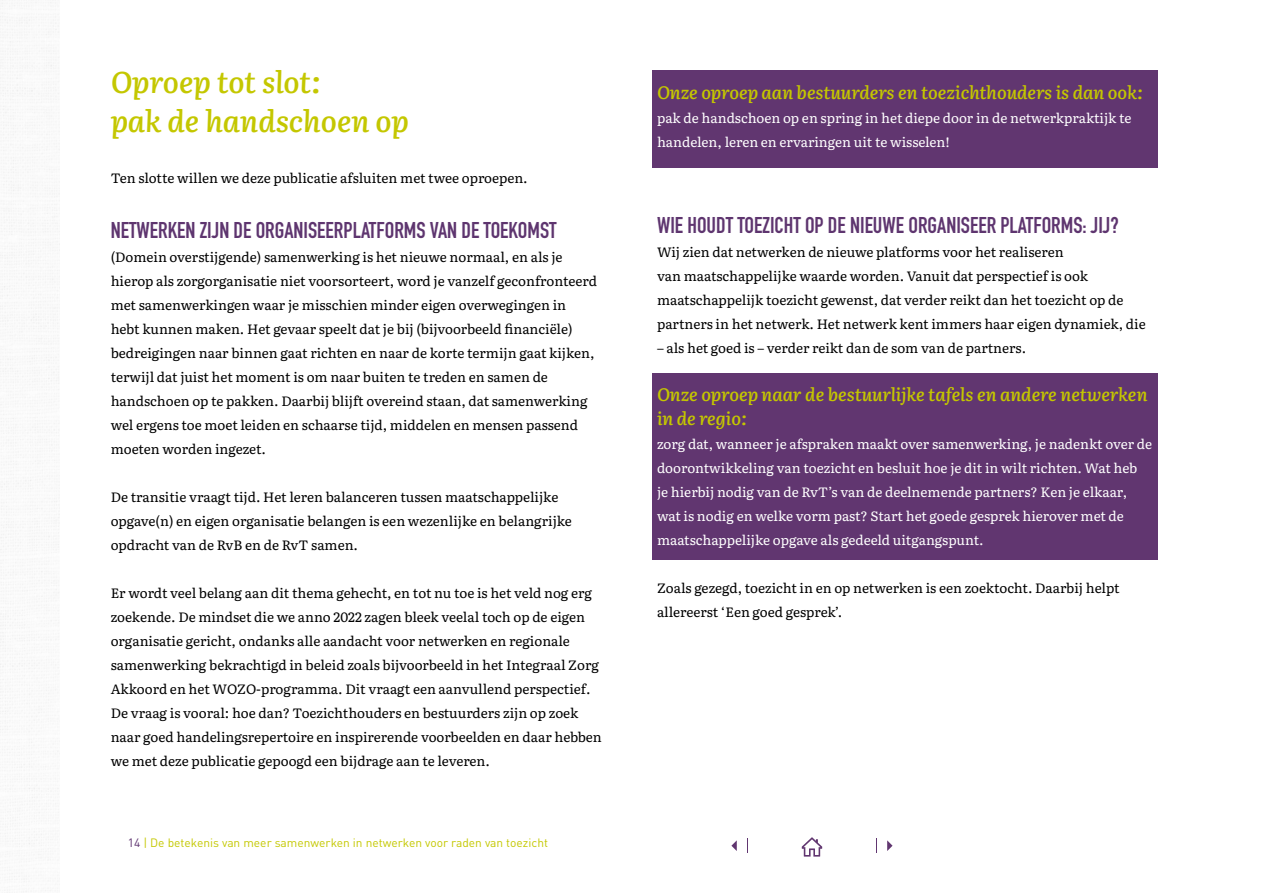
<style>
.page{position:relative;width:1263px;height:893px;background:#fff}
.page>*{position:absolute;margin:0;border:0;box-sizing:border-box;transform-origin:0 0}
.t1{font:italic 600 30px/39px "Literata";letter-spacing:-.01em;color:#c4c700}
.t2{font:700 22.5px "DIN Condensed";color:#5e356f}
.t3{font:italic 600 18px/24px "Literata";color:#c4c700}
.t4{font:13.5px/24px "Literata";color:#000}
.t5{font:13.5px/24px "Literata";color:#fff}
.t6{font:12px "DIN Pro";color:#c4c800}
.s1{color:#5e3370}
</style>
<div class="page">
<svg style="left:747px;top:838px;width:1px;height:15px"></svg>
<svg style="left:731px;top:840px;width:6px;height:11px"></svg>
<svg style="left:876px;top:838px;width:1px;height:15px"></svg>
<svg style="left:887px;top:840px;width:5px;height:11px"></svg>
<svg style="left:802px;top:837px;width:20px;height:20px"></svg>
<div style="left:652px;top:374px;width:505px;height:186px;background:#613670"></div>
<div style="left:652px;top:70px;width:505px;height:97px;background:#613670"></div>
<h1 class="t1" style="left:111px;top:61px;width:300px">Oproep tot slot:<br>pak de handschoen op</h1>
<p class="t4" style="left:111px;top:165px;width:419px">Ten slotte willen we deze publicatie afsluiten met twee oproepen.</p>
<h2 class="t2" style="left:111px;top:215px;width:447px">NETWERKEN ZIJN DE ORGANISEERPLATFORMS VAN DE TOEKOMST</h2>
<p class="t4" style="left:111px;top:244px;width:488px">(Domein overstijgende) samenwerking is het nieuwe normaal, en als je hierop als zorgorganisatie niet voorsorteert, word je vanzelf geconfronteerd met samenwerkingen waar je misschien minder eigen overwegingen in hebt kunnen maken. Het gevaar speelt dat je bij (bijvoorbeeld financiële) bedreigingen naar binnen gaat richten en naar de korte termijn gaat kijken, terwijl dat juist het moment is om naar buiten te treden en samen de handschoen op te pakken. Daarbij blijft overeind staan, dat samenwerking wel ergens toe moet leiden en schaarse tijd, middelen en mensen passend moeten worden ingezet.</p>
<p class="t4" style="left:111px;top:484px;width:463px">De transitie vraagt tijd. Het leren balanceren tussen maatschappelijke opgave(n) en eigen organisatie belangen is een wezenlijke en belangrijke opdracht van de RvB en de RvT samen.</p>
<p class="t4" style="left:111px;top:580px;width:493px">Er wordt veel belang aan dit thema gehecht, en tot nu toe is het veld nog erg zoekende. De mindset die we anno 2022 zagen bleek veelal toch op de eigen organisatie gericht, ondanks alle aandacht voor netwerken en regionale samenwerking bekrachtigd in beleid zoals bijvoorbeeld in het Integraal Zorg Akkoord en het WOZO-programma. Dit vraagt een aanvullend perspectief.<br>De vraag is vooral: hoe dan? Toezichthouders en bestuurders zijn op zoek naar goed handelingsrepertoire en inspirerende voorbeelden en daar hebben we met deze publicatie gepoogd een bijdrage aan te leveren.</p>
<p class="t6" style="left:128px;top:834px;width:422px"><span class="s1">14</span> | De betekenis van meer samenwerken in netwerken voor raden van toezicht</p>
<h3 class="t3" style="left:657px;top:79px;width:487px">Onze oproep aan bestuurders en toezichthouders is dan ook:</h3>
<p class="t5" style="left:657px;top:105px;width:476px">pak de handschoen op en spring in het diepe door in de netwerkpraktijk te handelen, leren en ervaringen uit te wisselen!</p>
<h2 class="t2" style="left:657px;top:210px;width:463px">WIE HOUDT TOEZICHT OP DE NIEUWE ORGANISEER PLATFORMS: JIJ?</h2>
<p class="t4" style="left:657px;top:239px;width:490px">Wij zien dat netwerken de nieuwe platforms voor het realiseren<br>van maatschappelijke waarde worden. Vanuit dat perspectief is ook maatschappelijk toezicht gewenst, dat verder reikt dan het toezicht op de partners in het netwerk. Het netwerk kent immers haar eigen dynamiek, die</p>
<p class="t4" style="left:657px;top:335px;width:371px">– als het goed is – verder reikt dan de som van de partners.</p>
<h3 class="t3" style="left:657px;top:381px;width:492px">Onze oproep naar de bestuurlijke tafels en andere netwerken in de regio:</h3>
<p class="t5" style="left:657px;top:431px;width:497px">zorg dat, wanneer je afspraken maakt over samenwerking, je nadenkt over de doorontwikkeling van toezicht en besluit hoe je dit in wilt richten. Wat heb<br>je hierbij nodig van de RvT’s van de deelnemende partners? Ken je elkaar, wat is nodig en welke vorm past? Start het goede gesprek hierover met de maatschappelijke opgave als gedeeld uitgangspunt.</p>
<p class="t4" style="left:657px;top:575px;width:464px">Zoals gezegd, toezicht in en op netwerken is een zoektocht. Daarbij helpt allereerst ‘Een goed gesprek’.</p>
</div>
